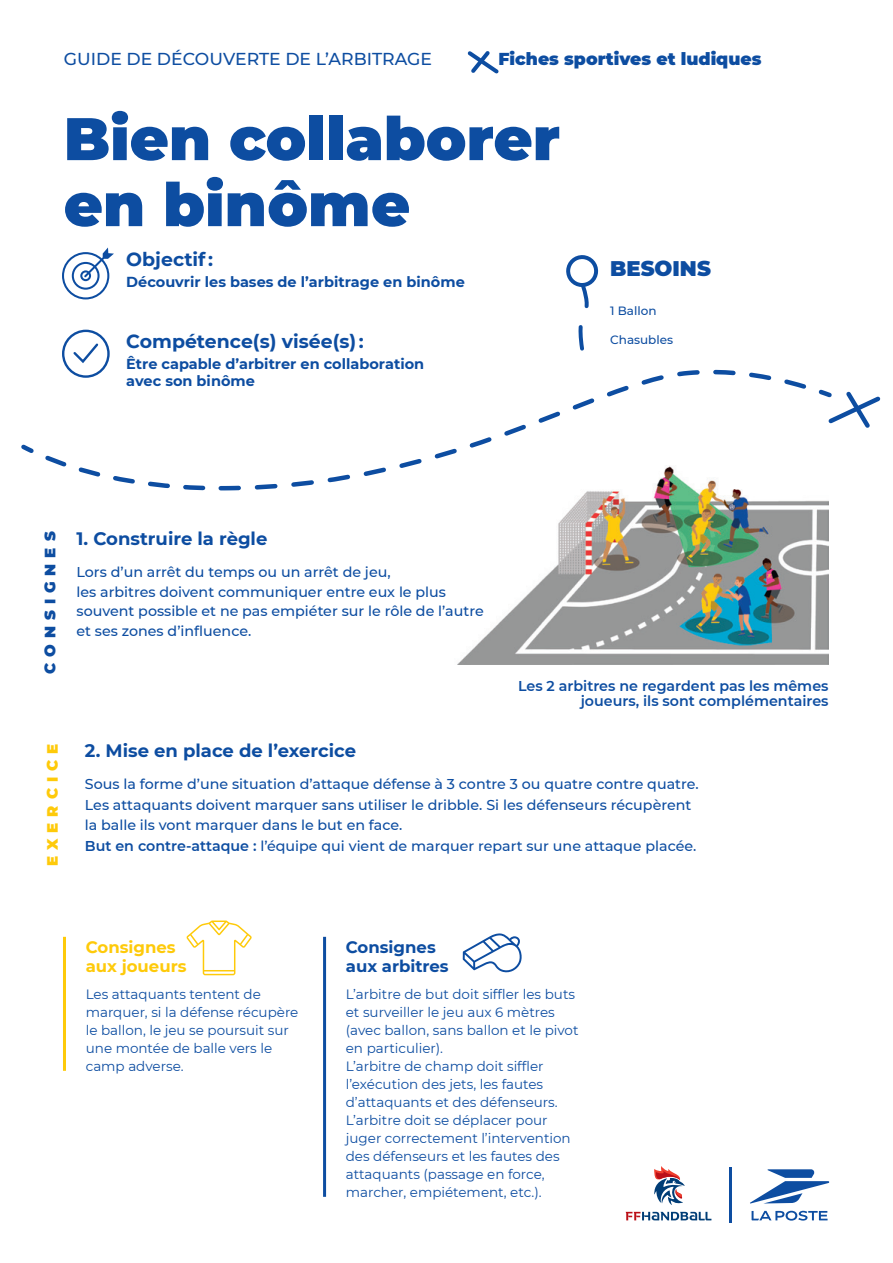
<style>
.page{position:relative;width:893px;height:1263px;background:#fff}
.page>*{position:absolute;margin:0;border:0;box-sizing:border-box;transform-origin:0 0}
.t1{font:900 60px "Montserrat";color:#0d4da1}
.t2{font:900 21.15px "Montserrat";color:#0d4da1}
.t3{font:700 18.9px "Montserrat";color:#0d4da1}
.Txt_courant_justif{font:700 18px "Montserrat";color:#0d4da1}
.t4{font:500 17.25px "Montserrat";color:#0d4da1}
.t5{font:900 17.25px "Montserrat";color:#0d4da1}
.t6{font:700 16.5px/19.5px "Montserrat";color:#0d4da1}
.t7{font:700 16.5px/19.5px "Montserrat";color:#feca0a}
.t8{font:900 15px "Montserrat";letter-spacing:.4em;color:#0d4da1}
.t9{font:900 15px "Montserrat";letter-spacing:.4em;color:#feca0a}
.t10{font:700 14.55px/17.4px "Montserrat";color:#0d4da1}
.Txt_courant_justif-2{font:500 14.25px/19.5px "Montserrat";color:#0d4da1}
.Txt_courant_justif-3{font:600 14.25px/15px "Montserrat";color:#0d4da1;text-align:right}
.Txt_courant_justif-4{font:13.5px/18px "Montserrat";color:#0d4da1}
.t11{font:500 12px "Montserrat";color:#0d4da1}
.s1{font-weight:600}
</style>
<div class="page">
<svg style="left:21px;top:368px;width:804px;height:123px"></svg>
<svg style="left:825px;top:391px;width:56px;height:37px"></svg>
<hr style="left:729px;top:1167px;width:3px;height:55px;background:#0d4da1">
<svg style="left:626px;top:1212px;width:85px;height:8px"></svg>
<svg style="left:654px;top:1166px;width:31px;height:39px"></svg>
<svg style="left:750px;top:1169px;width:79px;height:34px"></svg>
<svg style="left:752px;top:1211px;width:75px;height:9px"></svg>
<img style="left:455px;top:460px;width:373px;height:204px">
<svg style="left:467px;top:51px;width:32px;height:23px"></svg>
<hr style="left:323px;top:937px;width:3px;height:260px;background:#0d4da1">
<svg style="left:463px;top:933px;width:59px;height:40px"></svg>
<hr style="left:63px;top:937px;width:3px;height:134px;background:#feca0a">
<svg style="left:186px;top:920px;width:66px;height:55px"></svg>
<svg style="left:62px;top:247px;width:52px;height:52px"></svg>
<div style="left:62px;top:330px;width:48px;height:48px;border:2px solid #0d4da1;border-radius:50%"></div>
<svg style="left:73px;top:343px;width:26px;height:20px"></svg>
<svg style="left:568px;top:255px;width:31px;height:96px"></svg>
<p class="t4" style="left:64px;top:47px;width:370px">GUIDE DE DÉCOUVERTE DE L’ARBITRAGE</p>
<p class="t5" style="left:499px;top:46px;width:264px">Fiches sportives et ludiques</p>
<p class="t1" style="left:64px;top:94px;width:498px">Bien collaborer</p>
<p class="t1" style="left:64px;top:160px;width:348px">en binôme</p>
<h3 class="t3" style="left:126px;top:245px;width:88px">Objectif :</h3>
<p class="t10" style="left:126px;top:272px;width:340px">Découvrir les bases de l’arbitrage en binôme</p>
<h3 class="t3" style="left:126px;top:328px;width:239px">Compétence(s) visée(s) :</h3>
<p class="t10" style="left:126px;top:354px;width:299px">Être capable d’arbitrer en collaboration avec son binôme</p>
<p class="t2" style="left:610px;top:252px;width:102px">BESOINS</p>
<p class="t11" style="left:610px;top:303px;width:48px">1 Ballon</p>
<p class="t11" style="left:610px;top:332px;width:65px">Chasubles</p>
<p class="t8" style="left:39px;top:674px;width:144px;rotate:-90deg">CONSIGNES</p>
<p class="Txt_courant_justif" style="left:77px;top:525px;width:192px">1. Construire la règle</p>
<p class="Txt_courant_justif-2" style="left:77px;top:562px;width:409px">Lors d’un arrêt du temps ou un arrêt de jeu,<br>les arbitres doivent communiquer entre eux le plus souvent possible et ne pas empiéter sur le rôle de l’autre et ses zones d’influence.</p>
<p class="t9" style="left:41px;top:866px;width:124px;rotate:-90deg">EXERCICE</p>
<p class="Txt_courant_justif-3" style="left:518px;top:678px;width:312px">Les 2 arbitres ne regardent pas les mêmes joueurs, ils sont complémentaires</p>
<p class="Txt_courant_justif" style="left:85px;top:737px;width:273px">2. Mise en place de l’exercice</p>
<p class="Txt_courant_justif-2" style="left:85px;top:774px;width:615px">Sous la forme d’une situation d’attaque défense à 3 contre 3 ou quatre contre quatre.</p>
<p class="Txt_courant_justif-2" style="left:85px;top:794px;width:608px">Les attaquants doivent marquer sans utiliser le dribble. Si les défenseurs récupèrent</p>
<p class="Txt_courant_justif-2" style="left:85px;top:815px;width:319px">la balle ils vont marquer dans le but en face.</p>
<p class="Txt_courant_justif-2" style="left:85px;top:835px;width:613px"><span class="s1">But en contre-attaque :</span> l’équipe qui vient de marquer repart sur une attaque placée.</p>
<p class="t7" style="left:86px;top:936px;width:102px">Consignes aux joueurs</p>
<p class="Txt_courant_justif-4" style="left:86px;top:984px;width:177px">Les attaquants tentent de</p>
<p class="Txt_courant_justif-4" style="left:86px;top:1002px;width:214px">marquer, si la défense récupère</p>
<p class="Txt_courant_justif-4" style="left:86px;top:1020px;width:205px">le ballon, le jeu se poursuit sur</p>
<p class="Txt_courant_justif-4" style="left:86px;top:1038px;width:188px">une montée de balle vers le</p>
<p class="Txt_courant_justif-4" style="left:86px;top:1056px;width:99px">camp adverse.</p>
<p class="t6" style="left:346px;top:936px;width:104px">Consignes aux arbitres</p>
<p class="Txt_courant_justif-4" style="left:346px;top:984px;width:231px">L’arbitre de but doit siffler les buts</p>
<p class="Txt_courant_justif-4" style="left:346px;top:1002px;width:211px">et surveiller le jeu aux 6 mètres</p>
<p class="Txt_courant_justif-4" style="left:346px;top:1020px;width:234px">(avec ballon, sans ballon et le pivot</p>
<p class="Txt_courant_justif-4" style="left:346px;top:1038px;width:99px">en particulier).</p>
<p class="Txt_courant_justif-4" style="left:346px;top:1056px;width:213px">L’arbitre de champ doit siffler l’exécution des jets, les fautes d’attaquants et des défenseurs.</p>
<p class="Txt_courant_justif-4" style="left:346px;top:1110px;width:203px">L’arbitre doit se déplacer pour</p>
<p class="Txt_courant_justif-4" style="left:346px;top:1128px;width:226px">juger correctement l’intervention</p>
<p class="Txt_courant_justif-4" style="left:346px;top:1146px;width:215px">des défenseurs et les fautes des</p>
<p class="Txt_courant_justif-4" style="left:346px;top:1164px;width:200px">attaquants (passage en force,</p>
<p class="Txt_courant_justif-4" style="left:346px;top:1182px;width:197px">marcher, empiétement, etc.).</p>
</div>
